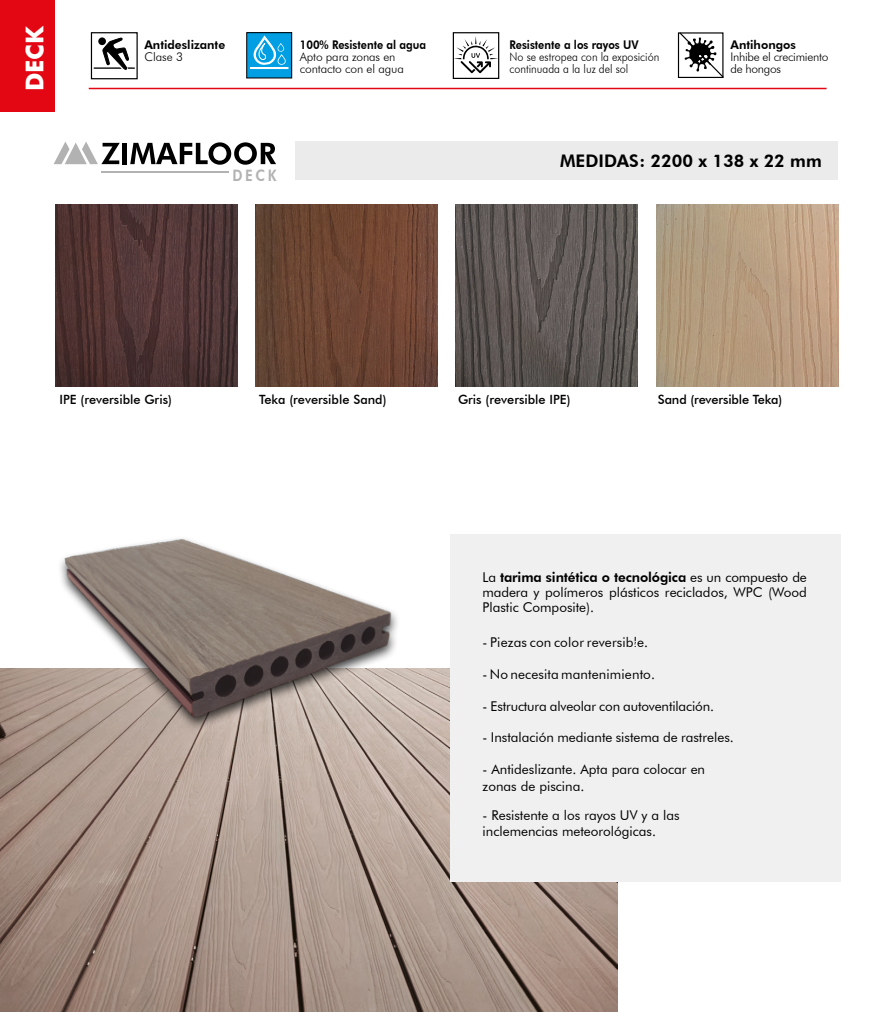
<style>
.page{position:relative;width:893px;height:1012px;background:#fff}
.page>*{position:absolute;margin:0;border:0;box-sizing:border-box;transform-origin:0 0}
.t1{font:700 26.4px "Futura Cyrillic";color:#fff}
.t2{font:800 17.4px "Futura BT";color:#000}
.t3{font:800 15.75px "Futura BT";color:#b3b2b2;scale:.85 1}
.t4{font:13.5px/16.5px "Futura BT";color:#000}
.t5{font:500 12.75px "Futura BT";color:#000}
.t6{font:300 12px/12px "Futura BT";letter-spacing:-.01em;color:#000}
.t7{font:300 12px/12px "Futura BT";letter-spacing:-.01em;color:#000;scale:.9 1}
.t8{font:800 12px "Futura BT";color:#000;scale:.9 1}
.t9{font:800 12px "Futura BT";color:#000}
.s1{font-weight:800}
</style>
<div class="page">
<img style="left:0;top:669px;width:617px;height:343px">
<div style="left:450px;top:534px;width:391px;height:348px;background:#f0f0f0"></div>
<div style="left:0;top:0;width:55px;height:112px;background:#e30613"></div>
<hr style="left:89px;top:88px;width:737px;height:1px;background:#e30613">
<div style="left:247px;top:33px;width:45px;height:45px;background:#009fe3"></div>
<div style="left:246px;top:32px;width:46px;height:46px;border:1px solid #000"></div>
<svg style="left:254px;top:35px;width:32px;height:30px"></svg>
<hr style="left:250px;top:67px;width:38px;height:2px;background:#fff">
<div style="left:453px;top:32px;width:46px;height:47px;border:1px solid #000"></div>
<svg style="left:454px;top:36px;width:44px;height:37px"></svg>
<svg style="left:677px;top:32px;width:47px;height:46px"></svg>
<div style="left:91px;top:32px;width:47px;height:47px;border:1px solid #000"></div>
<svg style="left:94px;top:38px;width:41px;height:32px"></svg>
<div style="left:98px;top:37px;width:8px;height:8px;background:#000;border-radius:50%"></div>
<div style="left:295px;top:142px;width:542px;height:38px;background:#ebebeb"></div>
<img style="left:60px;top:538px;width:370px;height:251px">
<hr style="left:123px;top:143px;width:4px;height:21px;background:#000">
<svg style="left:130px;top:142px;width:146px;height:23px"></svg>
<svg style="left:54px;top:142px;width:66px;height:22px"></svg>
<hr style="left:101px;top:172px;width:128px;height:1px;background:#b3b2b2">
<img style="left:55px;top:205px;width:182px;height:182px">
<img style="left:656px;top:205px;width:182px;height:182px">
<img style="left:456px;top:204px;width:182px;height:182px">
<img style="left:255px;top:205px;width:182px;height:182px">
<h1 class="t1" style="left:19px;top:91px;width:67px;rotate:-90deg">DECK</h1>
<p class="t9" style="left:144px;top:38px;width:82px">Antideslizante</p>
<p class="t6" style="left:144px;top:51px;width:40px">Clase 3</p>
<p class="t8" style="left:300px;top:38px;width:142px">100% Resistente al agua</p>
<p class="t6" style="left:300px;top:51px;width:106px">Apto para zonas en contacto con el agua</p>
<p class="t3" style="left:232px;top:166px;width:53px">DECK</p>
<p class="t8" style="left:509px;top:38px;width:145px">Resistente a los rayos UV</p>
<p class="t7" style="left:509px;top:51px;width:168px">No se estropea con la exposición continuada a la luz del sol</p>
<p class="t9" style="left:730px;top:38px;width:67px">Antihongos</p>
<p class="t6" style="left:730px;top:51px;width:99px">Inhibe el crecimiento de hongos</p>
<p class="t2" style="left:560px;top:150px;width:263px">MEDIDAS: 2200 x 138 x 22 mm</p>
<p class="t5" style="left:59px;top:392px;width:114px">IPE (reversible Gris)</p>
<p class="t5" style="left:259px;top:392px;width:129px">Teka (reversible Sand)</p>
<p class="t5" style="left:458px;top:391px;width:114px">Gris (reversible IPE)</p>
<p class="t5" style="left:658px;top:392px;width:126px">Sand (reversible Teka)</p>
<p class="t4" style="left:483px;top:570px;width:326px;line-height:15px;text-align:justify">La <span class="s1">tarima sintética o tecnológica</span> es un compuesto de madera y polímeros plásticos reciclados, WPC (Wood Plastic Composite).</p>
<p class="t4" style="left:483px;top:634px;width:167px">- Piezas con color reversible.</p>
<p class="t4" style="left:483px;top:666px;width:174px">- No necesita mantenimiento.</p>
<p class="t4" style="left:483px;top:698px;width:233px">- Estructura alveolar con autoventilación.</p>
<p class="t4" style="left:483px;top:729px;width:253px">- Instalación mediante sistema de rastreles.</p>
<p class="t4" style="left:483px;top:761px;width:224px">- Antideslizante. Apta para colocar en zonas de piscina.</p>
<p class="t4" style="left:483px;top:807px;width:198px">- Resistente a los rayos UV y a las inclemencias meteorológicas.</p>
</div>
